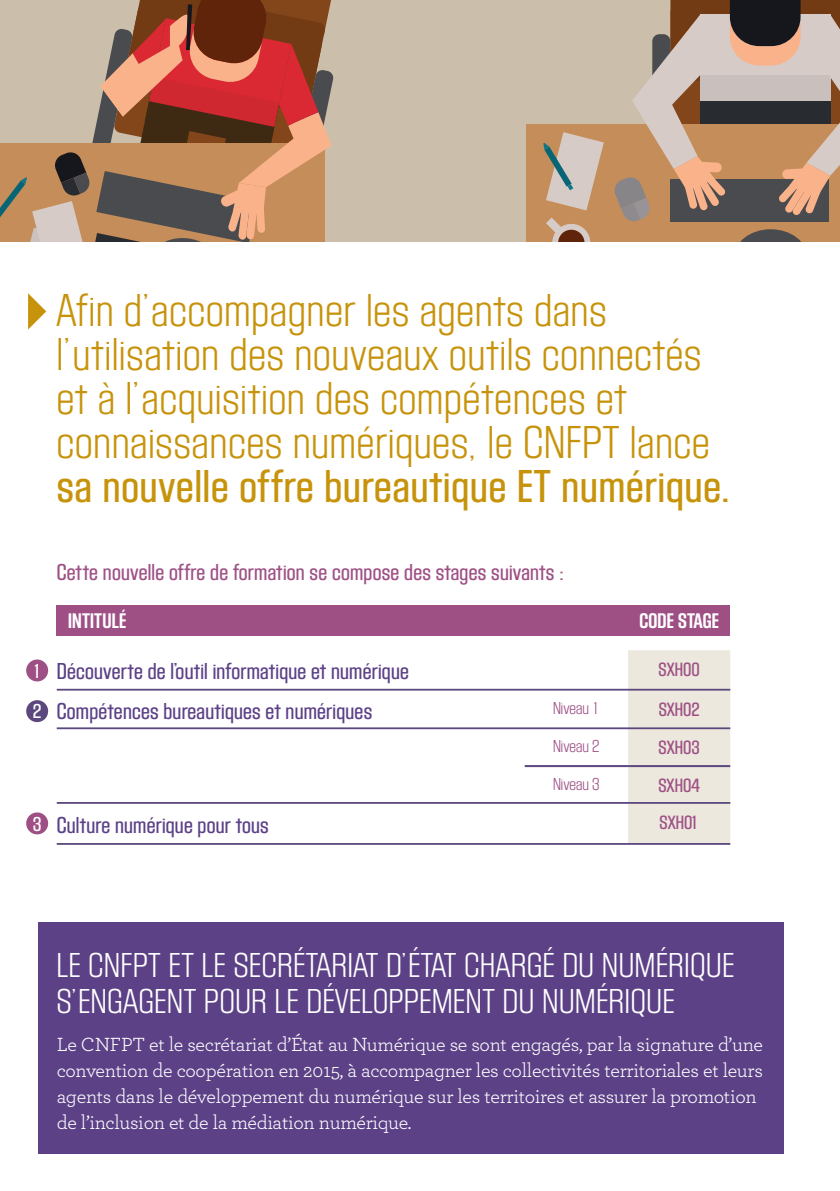
<style>
.page{position:relative;width:840px;height:1191px;background:#fff}
.page>*{position:absolute;margin:0;border:0;box-sizing:border-box;transform-origin:0 0}
.t1{font:48px/44px "Block Gothic Light Cond";letter-spacing:.02em;color:#c7930b}
.t2{font:48px "Block Gothic Med Cond";letter-spacing:.02em;color:#c7930b}
.t3{font:36px/36px "Block Gothic Light Cond";letter-spacing:.02em;color:#fff}
.t4{font:24px "Block Gothic Med Cond";letter-spacing:.01em;color:#5c4187}
.t5{font:24px "Block Gothic Med Cond";letter-spacing:.01em;color:#9e5085}
.t6{font:22px "Block Gothic Bold Cond";letter-spacing:.01em;color:#fff}
.t7{font:21px/40.6px "Block Gothic Med Cond";color:#fff}
.t8{font:20px/26px "Archer";letter-spacing:-.015em;color:#fff}
.t9{font:20px "Block Gothic Med Cond";letter-spacing:-.005em;color:#9e5085}
.t10{font:18px "Block Gothic Light Cond";color:#9e5085}
</style>
<div class="page">
<div style="left:38px;top:922px;width:744px;height:232px;background:#5c4187"></div>
<div style="left:0;top:0;width:839px;height:242px;background:#cbbfab"></div>
<svg style="left:0;top:0;width:333px;height:242px"></svg>
<div style="left:526px;top:124px;width:313px;height:118px;background:#c58d59"></div>
<svg style="left:740px;top:229px;width:61px;height:13px"></svg>
<svg style="left:546px;top:218px;width:45px;height:24px"></svg>
<svg style="left:614px;top:0;width:225px;height:222px"></svg>
<svg style="left:543px;top:132px;width:60px;height:78px"></svg>
<div style="left:57px;top:605px;width:672px;height:30px;background:#9e5085"></div>
<div style="left:627px;top:650px;width:102px;height:193px;background:#ece8dd"></div>
<hr style="left:524px;top:765px;width:103px;height:2px;background:#5c487e">
<hr style="left:627px;top:765px;width:102px;height:2px;background:#5c487e">
<hr style="left:57px;top:689px;width:673px;height:1px;background:#5c487e">
<hr style="left:57px;top:727px;width:673px;height:2px;background:#5c487e">
<hr style="left:57px;top:802px;width:673px;height:2px;background:#5c487e">
<hr style="left:57px;top:843px;width:673px;height:2px;background:#5c487e">
<svg style="left:28px;top:293px;width:18px;height:36px"></svg>
<div style="left:26px;top:659px;width:22px;height:22px;background:#9e5085;border-radius:50%"></div>
<div style="left:26px;top:700px;width:22px;height:22px;background:#5c487e;border-radius:50%"></div>
<div style="left:26px;top:812px;width:22px;height:22px;background:#9e5085;border-radius:50%"></div>
<h1 class="t1" style="left:57px;top:290px;width:654px">Afin d’accompagner les agents dans l’utilisation des nouveaux outils connectés et à l’acquisition des compétences et connaissances numériques, le CNFPT lance</h1>
<h1 class="t2" style="left:57px;top:461px;width:675px">sa nouvelle offre bureautique ET numérique.</h1>
<p class="t7" style="left:33px;top:651px;width:10px">1<br>2</p>
<p class="t7" style="left:33px;top:804px;width:10px">3</p>
<p class="t5" style="left:57px;top:560px;width:508px">Cette nouvelle offre de formation se compose des stages suivants :</p>
<p class="t6" style="left:68px;top:609px;width:59px">INTITULÉ</p>
<p class="t6" style="left:639px;top:609px;width:81px">CODE STAGE</p>
<p class="t4" style="left:57px;top:658px;width:353px">Découverte de l’outil informatique et numérique</p>
<p class="t9" style="left:658px;top:658px;width:43px">sxh00</p>
<p class="t4" style="left:57px;top:698px;width:317px">Compétences bureautiques et numériques</p>
<p class="t10" style="left:552px;top:699px;width:48px">Niveau 1</p>
<p class="t9" style="left:658px;top:698px;width:42px">sxh02</p>
<p class="t10" style="left:552px;top:737px;width:48px">Niveau 2</p>
<p class="t9" style="left:658px;top:736px;width:43px">sxh03</p>
<p class="t10" style="left:552px;top:775px;width:48px">Niveau 3</p>
<p class="t9" style="left:658px;top:774px;width:43px">sxh04</p>
<p class="t4" style="left:57px;top:812px;width:213px">Culture numérique pour tous</p>
<p class="t9" style="left:659px;top:812px;width:41px">sxh01</p>
<h2 class="t3" style="left:57px;top:949px;width:678px">Le CNFPT et le secrétariat d’État chargé du Numérique s’engagent pour le développement du numérique</h2>
<p class="t8" style="left:57px;top:1030px;width:707px">Le CNFPT et le secrétariat d’État au Numérique se sont engagés, par la signature d’une convention de coopération en 2015, à accompagner les collectivités territoriales et leurs agents dans le développement du numérique sur les territoires et assurer la promotion de l’inclusion et de la médiation numérique.</p>
</div>
